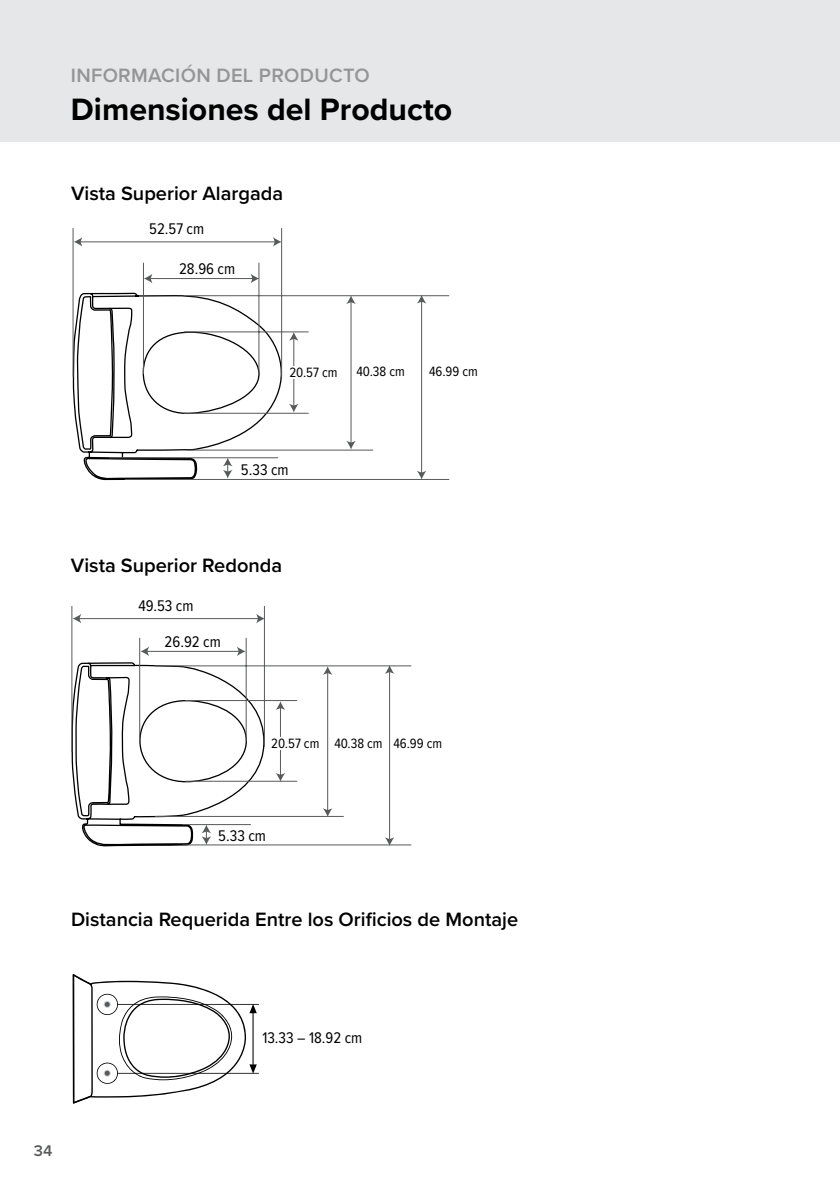
<style>
.page{position:relative;width:840px;height:1191px;background:#fff}
.page>*{position:absolute;margin:0;border:0;box-sizing:border-box;transform-origin:0 0}
.t1{font:700 32px "Proxima Nova";color:#000}
.t2{font:600 20px "Proxima Nova";color:#000}
.t3{font:600 20px "Proxima Nova";letter-spacing:.015em;color:#939598}
.t4{font:16px "Proxima Nova Cond";color:#000}
.t5{font:600 16px "Proxima Nova";color:#58595b}
.t6{font:14px "Proxima Nova Cond";color:#000}
</style>
<div class="page">
<div style="left:0;top:0;width:839px;height:142px;background:#e6e7e8"></div>
<svg style="left:73px;top:1035px;width:186px;height:68px"></svg>
<hr style="left:389px;top:671px;width:1px;height:169px;background:#58595b">
<svg style="left:384px;top:837px;width:10px;height:9px"></svg>
<svg style="left:384px;top:666px;width:10px;height:8px"></svg>
<hr style="left:79px;top:618px;width:180px;height:1px;background:#58595b">
<svg style="left:73px;top:614px;width:8px;height:9px"></svg>
<svg style="left:256px;top:614px;width:8px;height:9px"></svg>
<hr style="left:146px;top:651px;width:93px;height:1px;background:#58595b">
<svg style="left:140px;top:646px;width:9px;height:10px"></svg>
<svg style="left:237px;top:646px;width:8px;height:10px"></svg>
<hr style="left:280px;top:707px;width:1px;height:68px;background:#58595b">
<svg style="left:276px;top:773px;width:9px;height:7px"></svg>
<svg style="left:276px;top:701px;width:9px;height:9px"></svg>
<hr style="left:327px;top:672px;width:1px;height:139px;background:#58595b">
<svg style="left:323px;top:808px;width:9px;height:8px"></svg>
<svg style="left:323px;top:666px;width:9px;height:9px"></svg>
<svg style="left:71px;top:661px;width:194px;height:374px"></svg>
<hr style="left:71px;top:606px;width:1px;height:146px;background:#58595b">
<hr style="left:264px;top:606px;width:1px;height:140px;background:#58595b">
<hr style="left:139px;top:638px;width:1px;height:103px;background:#58595b">
<hr style="left:245px;top:638px;width:1px;height:103px;background:#58595b">
<hr style="left:183px;top:824px;width:67px;height:1px;background:#58595b">
<hr style="left:183px;top:844px;width:228px;height:1px;background:#58595b">
<hr style="left:185px;top:700px;width:112px;height:1px;background:#58595b">
<hr style="left:185px;top:780px;width:112px;height:1px;background:#58595b">
<hr style="left:155px;top:665px;width:256px;height:1px;background:#58595b">
<hr style="left:155px;top:816px;width:188px;height:1px;background:#58595b">
<svg style="left:72px;top:292px;width:222px;height:189px"></svg>
<hr style="left:421px;top:301px;width:1px;height:172px;background:#58595b">
<svg style="left:417px;top:471px;width:9px;height:8px"></svg>
<svg style="left:416px;top:296px;width:10px;height:7px"></svg>
<hr style="left:150px;top:278px;width:103px;height:1px;background:#58595b">
<svg style="left:144px;top:274px;width:8px;height:9px"></svg>
<svg style="left:250px;top:274px;width:8px;height:9px"></svg>
<hr style="left:80px;top:241px;width:195px;height:1px;background:#58595b">
<svg style="left:74px;top:237px;width:8px;height:10px"></svg>
<svg style="left:273px;top:237px;width:8px;height:10px"></svg>
<svg style="left:223px;top:458px;width:9px;height:20px"></svg>
<hr style="left:293px;top:338px;width:1px;height:68px;background:#58595b">
<svg style="left:289px;top:404px;width:9px;height:8px"></svg>
<svg style="left:289px;top:332px;width:9px;height:8px"></svg>
<hr style="left:350px;top:301px;width:1px;height:142px;background:#58595b">
<svg style="left:346px;top:441px;width:9px;height:8px"></svg>
<svg style="left:346px;top:296px;width:9px;height:8px"></svg>
<hr style="left:125px;top:479px;width:323px;height:1px;background:#58595b">
<hr style="left:109px;top:457px;width:168px;height:1px;background:#58595b">
<hr style="left:184px;top:413px;width:124px;height:1px;background:#58595b">
<hr style="left:184px;top:331px;width:124px;height:1px;background:#58595b">
<hr style="left:186px;top:449px;width:186px;height:1px;background:#58595b">
<hr style="left:186px;top:295px;width:262px;height:1px;background:#58595b">
<hr style="left:143px;top:263px;width:1px;height:111px;background:#58595b">
<hr style="left:258px;top:263px;width:1px;height:111px;background:#58595b">
<hr style="left:72px;top:228px;width:1px;height:148px;background:#58595b">
<hr style="left:281px;top:228px;width:1px;height:148px;background:#58595b">
<div style="left:271px;top:737px;width:51px;height:13px;background:#fff"></div>
<div style="left:289px;top:366px;width:57px;height:12px;background:#fff"></div>
<p class="t3" style="left:71px;top:60px;width:300px">INFORMACIÓN DEL PRODUCTO</p>
<h1 class="t1" style="left:71px;top:86px;width:382px">Dimensiones del Producto</h1>
<p class="t2" style="left:71px;top:178px;width:213px">Vista Superior Alargada</p>
<p class="t4" style="left:149px;top:217px;width:56px">52.57 cm</p>
<p class="t4" style="left:179px;top:257px;width:57px">28.96 cm</p>
<p class="t6" style="left:289px;top:362px;width:50px">20.57 cm</p>
<p class="t6" style="left:356px;top:361px;width:50px">40.38 cm</p>
<p class="t6" style="left:429px;top:361px;width:50px">46.99 cm</p>
<p class="t4" style="left:241px;top:458px;width:49px">5.33 cm</p>
<p class="t2" style="left:71px;top:550px;width:213px">Vista Superior Redonda</p>
<p class="t4" style="left:138px;top:594px;width:56px">49.53 cm</p>
<p class="t4" style="left:164px;top:630px;width:58px">26.92 cm</p>
<p class="t6" style="left:271px;top:733px;width:50px">20.57 cm</p>
<p class="t6" style="left:334px;top:733px;width:50px">40.38 cm</p>
<p class="t6" style="left:393px;top:733px;width:50px">46.99 cm</p>
<p class="t4" style="left:218px;top:824px;width:49px">5.33 cm</p>
<p class="t2" style="left:71px;top:904px;width:448px">Distancia Requerida Entre los Orificios de Montaje</p>
<p class="t5" style="left:34px;top:1139px;width:20px">34</p>
<p class="t4" style="left:262px;top:1025px;width:101px">13.33 – 18.92 cm</p>
</div>
